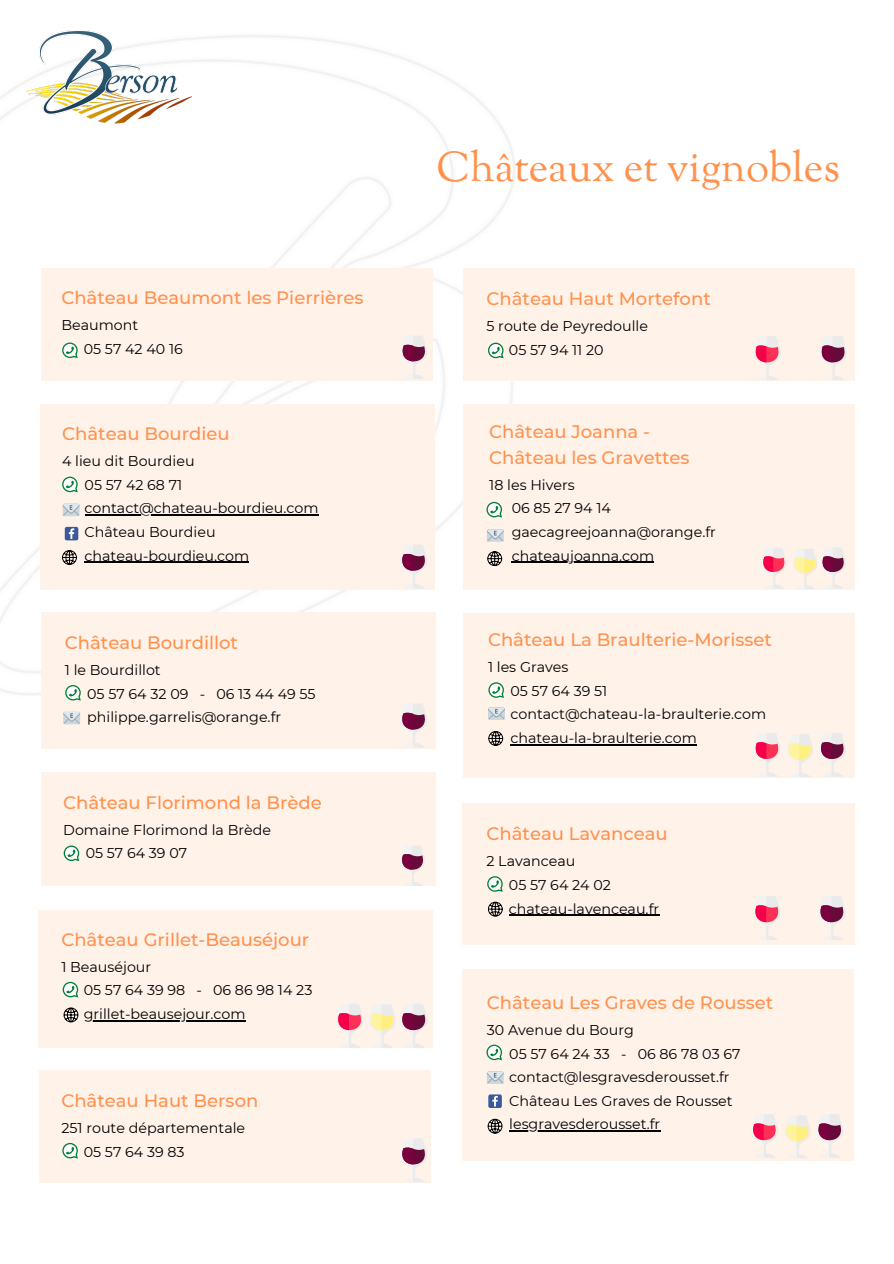
<style>
.page{position:relative;width:894px;height:1264px;background:#fff}
.page>*{position:absolute;margin:0;border:0;box-sizing:border-box;transform-origin:0 0}
.t1{font:42px "Sorts Mill Goudy";color:#ff914d}
.t2{font:500 18px "Montserrat";color:#ff914d}
.t3{font:14.25px/23.7px "Montserrat";color:#000}
</style>
<div class="page">
<div style="left:40px;top:404px;width:394px;height:185px;background:#fff2e9"></div>
<div style="left:41px;top:268px;width:392px;height:112px;background:#fff2e9"></div>
<svg style="left:62px;top:342px;width:16px;height:16px"></svg>
<div style="left:41px;top:613px;width:394px;height:136px;background:#fff2e9"></div>
<div style="left:41px;top:772px;width:394px;height:114px;background:#fff2e9"></div>
<div style="left:39px;top:1070px;width:391px;height:112px;background:#fff2e9"></div>
<div style="left:463px;top:268px;width:391px;height:112px;background:#fff2e9"></div>
<div style="left:39px;top:909px;width:394px;height:138px;background:#fff2e9"></div>
<hr style="left:84px;top:1020px;width:161px;height:1px;background:#000">
<svg style="left:65px;top:685px;width:16px;height:15px"></svg>
<svg style="left:63px;top:712px;width:17px;height:12px"></svg>
<svg style="left:64px;top:1007px;width:14px;height:15px"></svg>
<svg style="left:64px;top:845px;width:15px;height:16px"></svg>
<svg style="left:62px;top:1142px;width:16px;height:16px"></svg>
<svg style="left:488px;top:343px;width:15px;height:15px"></svg>
<svg style="left:63px;top:981px;width:15px;height:16px"></svg>
<img style="left:24px;top:30px;width:170px;height:94px">
<hr style="left:85px;top:514px;width:233px;height:1px;background:#000">
<hr style="left:85px;top:561px;width:164px;height:1px;background:#000">
<svg style="left:62px;top:476px;width:16px;height:16px"></svg>
<svg style="left:62px;top:550px;width:15px;height:15px"></svg>
<svg style="left:63px;top:504px;width:16px;height:12px"></svg>
<svg style="left:65px;top:527px;width:13px;height:13px"></svg>
<svg style="left:401px;top:336px;width:26px;height:43px"></svg>
<svg style="left:401px;top:545px;width:26px;height:43px"></svg>
<svg style="left:401px;top:703px;width:26px;height:44px"></svg>
<svg style="left:401px;top:845px;width:24px;height:41px"></svg>
<svg style="left:336px;top:1004px;width:91px;height:44px"></svg>
<svg style="left:401px;top:1138px;width:26px;height:44px"></svg>
<div style="left:463px;top:404px;width:391px;height:185px;background:#fff2e9"></div>
<svg style="left:820px;top:336px;width:26px;height:44px"></svg>
<svg style="left:754px;top:336px;width:26px;height:44px"></svg>
<hr style="left:511px;top:562px;width:143px;height:1px;background:#000">
<div style="left:463px;top:613px;width:391px;height:164px;background:#fff2e9"></div>
<hr style="left:510px;top:744px;width:186px;height:1px;background:#000">
<svg style="left:487px;top:529px;width:16px;height:12px"></svg>
<div style="left:488px;top:707px;width:17px;height:13px;background:#ccd6dd;border-radius:2px"></div>
<svg style="left:488px;top:708px;width:17px;height:11px"></svg>
<svg style="left:487px;top:551px;width:15px;height:15px"></svg>
<svg style="left:488px;top:731px;width:15px;height:14px"></svg>
<svg style="left:486px;top:502px;width:16px;height:15px"></svg>
<svg style="left:488px;top:682px;width:16px;height:16px"></svg>
<div style="left:463px;top:803px;width:391px;height:141px;background:#fff2e9"></div>
<hr style="left:508px;top:914px;width:151px;height:1px;background:#000">
<div style="left:461px;top:969px;width:392px;height:192px;background:#fff2e9"></div>
<hr style="left:509px;top:1130px;width:151px;height:1px;background:#000">
<svg style="left:488px;top:1094px;width:13px;height:13px"></svg>
<svg style="left:486px;top:1044px;width:16px;height:16px"></svg>
<svg style="left:486px;top:1071px;width:17px;height:12px"></svg>
<svg style="left:487px;top:1118px;width:15px;height:15px"></svg>
<svg style="left:487px;top:876px;width:15px;height:15px"></svg>
<svg style="left:488px;top:901px;width:14px;height:15px"></svg>
<svg style="left:793px;top:548px;width:52px;height:41px"></svg>
<svg style="left:762px;top:548px;width:24px;height:40px"></svg>
<svg style="left:787px;top:733px;width:58px;height:44px"></svg>
<svg style="left:754px;top:733px;width:26px;height:43px"></svg>
<svg style="left:819px;top:896px;width:26px;height:43px"></svg>
<svg style="left:754px;top:896px;width:26px;height:43px"></svg>
<svg style="left:784px;top:1115px;width:26px;height:43px"></svg>
<svg style="left:817px;top:1114px;width:26px;height:43px"></svg>
<svg style="left:751px;top:1114px;width:26px;height:43px"></svg>
<p class="t2" style="left:61px;top:287px;width:304px">Château Beaumont les Pierrières</p>
<p class="t3" style="left:84px;top:313px;width:101px;text-indent:-22px">Beaumont<br>05 57 42 40 16</p>
<p class="t2" style="left:62px;top:422px;width:169px">Château Bourdieu</p>
<p class="t3" style="left:62px;top:449px;width:134px">4 lieu dit Bourdieu</p>
<p class="t3" style="left:85px;top:472px;width:99px">05 57 42 68 71</p>
<p class="t3" style="left:85px;top:496px;width:235px">contact@chateau-bourdieu.com</p>
<p class="t3" style="left:85px;top:520px;width:132px">Château Bourdieu</p>
<p class="t3" style="left:85px;top:543px;width:166px">chateau-bourdieu.com</p>
<h1 class="t2" style="left:65px;top:631px;width:175px">Château Bourdillot</h1>
<h2 class="t3" style="left:65px;top:658px;width:97px">1 le Bourdillot</h2>
<p class="t3" style="left:87px;top:681px;width:230px">05 57 64 32 09 - 06 13 44 49 55</p>
<p class="t3" style="left:87px;top:705px;width:195px">philippe.garrelis@orange.fr</p>
<p class="t2" style="left:63px;top:791px;width:260px">Château Florimond la Brède</p>
<p class="t3" style="left:86px;top:817px;width:187px;text-indent:-22px">Domaine Florimond la Brède<br>05 57 64 39 07</p>
<p class="t2" style="left:61px;top:928px;width:249px">Château Grillet-Beauséjour</p>
<p class="t3" style="left:84px;top:954px;width:230px;text-indent:-22px">1 Beauséjour<br>05 57 64 39 98 - 06 86 98 14 23</p>
<p class="t3" style="left:84px;top:1002px;width:163px">grillet-beausejour.com</p>
<p class="t2" style="left:61px;top:1089px;width:198px">Château Haut Berson</p>
<p class="t3" style="left:61px;top:1116px;width:185px">251 route départementale</p>
<p class="t3" style="left:84px;top:1139px;width:102px">05 57 64 39 83</p>
<p class="t1" style="left:436px;top:140px;width:405px">Châteaux et vignobles</p>
<p class="t2" style="left:486px;top:288px;width:226px">Château Haut Mortefont</p>
<p class="t3" style="left:508px;top:314px;width:140px;text-indent:-22px">5 route de Peyredoulle<br>05 57 94 11 20</p>
<p class="t2" style="left:489px;top:420px;width:162px">Château Joanna -</p>
<p class="t2" style="left:489px;top:446px;width:202px">Château les Gravettes</p>
<p class="t3" style="left:489px;top:473px;width:87px">18 les Hivers</p>
<h2 class="t3" style="left:511px;top:496px;width:101px">06 85 27 94 14</h2>
<p class="t3" style="left:511px;top:520px;width:206px">gaecagreejoanna@orange.fr</p>
<h2 class="t3" style="left:511px;top:544px;width:144px">chateaujoanna.com</h2>
<p class="t2" style="left:488px;top:629px;width:285px">Château La Braulterie-Morisset</p>
<p class="t3" style="left:488px;top:655px;width:82px">1 les Graves</p>
<p class="t3" style="left:510px;top:678px;width:98px">05 57 64 39 51</p>
<p class="t3" style="left:510px;top:702px;width:257px">contact@chateau-la-braulterie.com</p>
<p class="t3" style="left:510px;top:726px;width:188px">chateau-la-braulterie.com</p>
<p class="t2" style="left:486px;top:823px;width:183px">Château Lavanceau</p>
<p class="t3" style="left:486px;top:849px;width:90px">2 Lavanceau</p>
<p class="t3" style="left:508px;top:873px;width:103px">05 57 64 24 02</p>
<p class="t3" style="left:508px;top:896px;width:152px">chateau-lavenceau.fr</p>
<p class="t2" style="left:486px;top:991px;width:288px">Château Les Graves de Rousset</p>
<h2 class="t3" style="left:486px;top:1017px;width:148px">30 Avenue du Bourg</h2>
<p class="t3" style="left:509px;top:1041px;width:233px">05 57 64 24 33 - 06 86 78 03 67</p>
<p class="t3" style="left:509px;top:1065px;width:222px">contact@lesgravesderousset.fr</p>
<p class="t3" style="left:509px;top:1088px;width:225px">Château Les Graves de Rousset</p>
<p class="t3" style="left:509px;top:1112px;width:152px">lesgravesderousset.fr</p>
</div>
